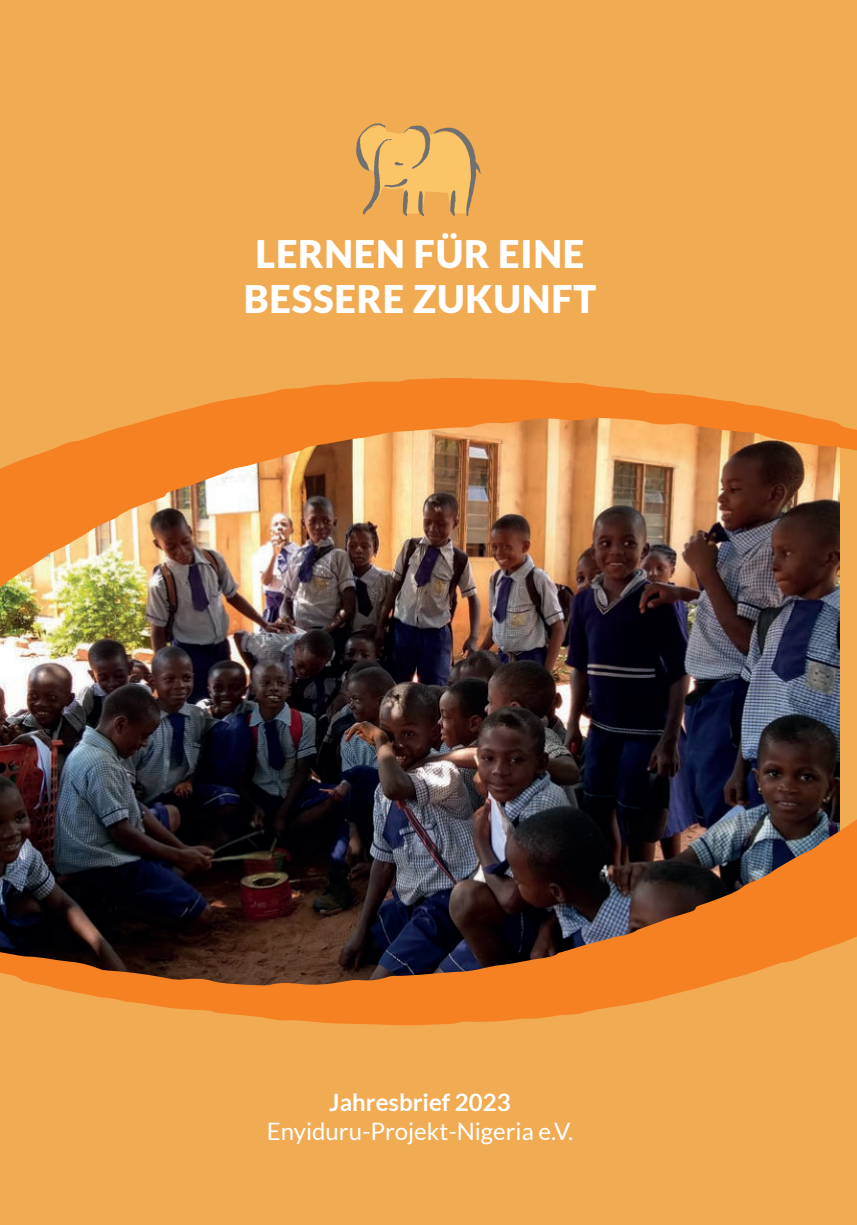
<style>
.page{position:relative;width:857px;height:1225px;background:#fff}
.page>*{position:absolute;margin:0;border:0;box-sizing:border-box;transform-origin:0 0}
.t1{font:900 38px/45.6px "Lato";letter-spacing:.02em;color:#fff;text-align:center}
.t2{font:24px "Lato";color:#fff}
.t3{font:700 24px "Lato";color:#fff}
</style>
<div class="page">
<div style="left:0;top:0;width:856px;height:1225px;background:#f1ab53"></div>
<svg style="left:356px;top:123px;width:124px;height:93px"></svg>
<img style="left:0;top:605px;width:839px;height:192px">
<img style="left:0;top:378px;width:856px;height:227px">
<img style="left:0;top:797px;width:856px;height:229px">
<h1 class="t1" style="left:244px;top:232px;width:353px">LERNEN FÜR EINE<br>BESSERE ZUKUNFT</h1>
<p class="t3" style="left:329px;top:1092px;width:183px">Jahresbrief 2023</p>
<p class="t2" style="left:267px;top:1118px;width:307px">Enyiduru-Projekt-Nigeria e.V.</p>
</div>
